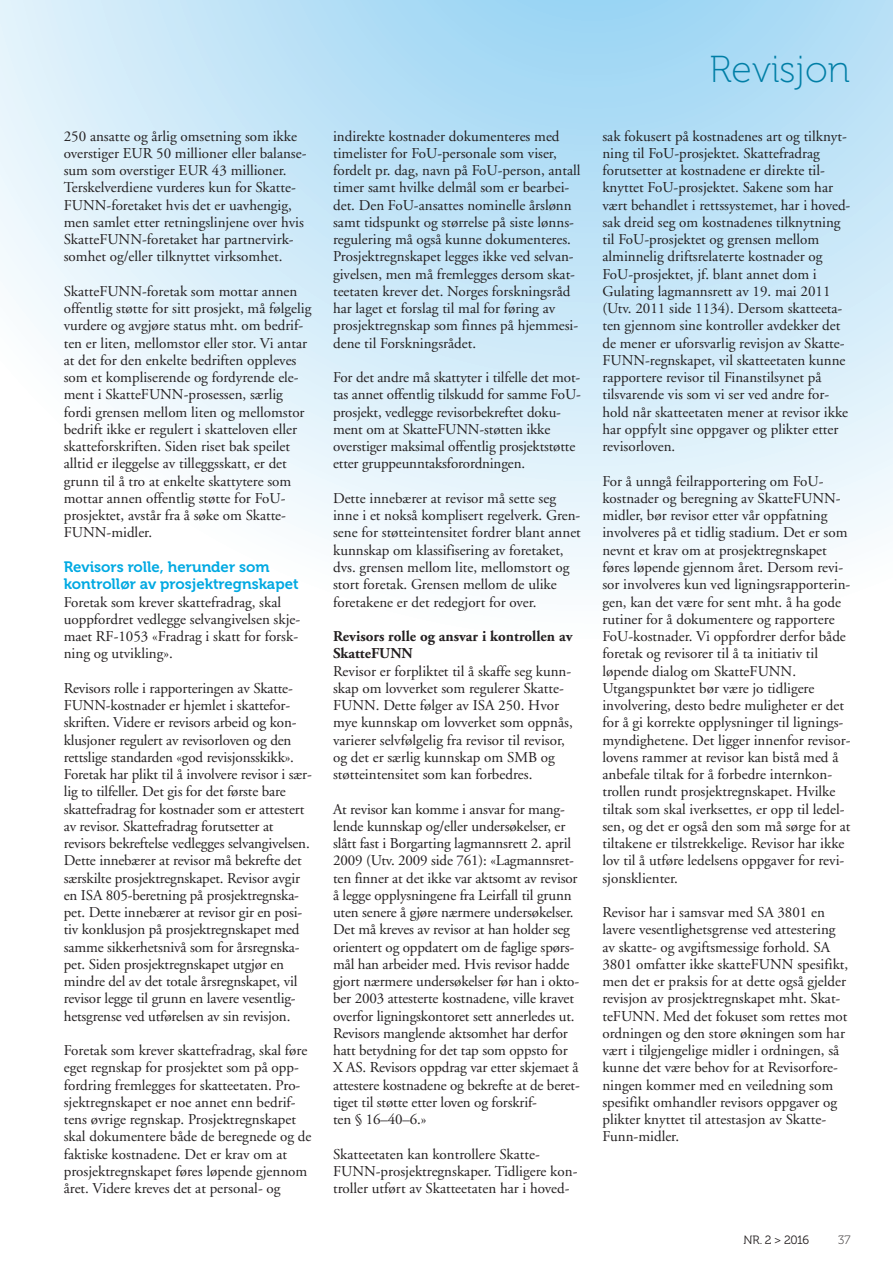
<style>
.page{position:relative;width:893px;height:1263px;background:#fff}
.page>*{position:absolute;margin:0;border:0;box-sizing:border-box;transform-origin:0 0}
.t1{font:37.5px "Museo 100";color:#007ea6}
.t2{font:15px/17.2px "Adobe Garamond";color:#231f20}
.t3{font:15px/17.2px "Museo 700";color:#00a9e2}
.t4{font:700 15px/17.2px "Adobe Garamond";color:#231f20}
.t5{font:12px "Museo 300";letter-spacing:-.035em;color:#231f20}
.t6{font:12px "Museo 100";color:#231f20}
</style>
<div class="page">
<svg style="left:0;top:0;width:893px;height:584px"></svg>
<p class="t2" style="left:64px;top:128px;width:244px">250 ansatte og årlig omsetning som ikke overstiger EUR 50 millioner eller balanse&shy;sum som overstiger EUR 43 millioner.<br>Terskelverdiene vurderes kun for Skatte-FUNN-foretaket hvis det er uavhengig, men samlet etter retningslinjene over hvis SkatteFUNN-foretaket har partnervirk&shy;somhet og/eller tilknyttet virksomhet.</p>
<p class="t2" style="left:64px;top:283px;width:249px">SkatteFUNN-foretak som mottar annen offentlig støtte for sitt prosjekt, må følgelig vurdere og avgjøre status mht. om bedrif&shy;ten er liten, mellomstor eller stor. Vi antar at det for den enkelte bedriften oppleves som et kompliserende og fordyrende ele&shy;ment i SkatteFUNN-prosessen, særlig fordi grensen mellom liten og mellomstor bedrift ikke er regulert i skatteloven eller skatteforskriften. Siden riset bak speilet alltid er ileggelse av tilleggsskatt, er det grunn til å tro at enkelte skattytere som mottar annen offentlig støtte for FoU&shy;prosjektet, avstår fra å søke om Skatte-FUNN-midler.</p>
<p class="t3" style="left:64px;top:558px;width:236px">Revisors rolle, herunder som kontrollør av prosjektregnskapet</p>
<p class="t2" style="left:64px;top:593px;width:238px">Foretak som krever skattefradrag, skal uoppfordret vedlegge selvangivelsen skje&shy;maet RF-1053 «Fradrag i skatt for forsk&shy;ning og utvikling».</p>
<p class="t2" style="left:64px;top:680px;width:249px">Revisors rolle i rapporteringen av Skatte-FUNN-kostnader er hjemlet i skattefor&shy;skriften. Videre er revisors arbeid og kon&shy;klusjoner regulert av revisorloven og den rettslige standarden «god revisjonsskikk».<br>Foretak har plikt til å involvere revisor i sær&shy;lig to tilfeller. Det gis for det første bare skattefradrag for kostnader som er attestert av revisor. Skattefradrag forutsetter at revisors bekreftelse vedlegges selvangivelsen.<br>Dette innebærer at revisor må bekrefte det særskilte prosjektregnskapet. Revisor avgir en ISA 805-beretning på prosjektregnska&shy;pet. Dette innebærer at revisor gir en posi&shy;tiv konklusjon på prosjektregnskapet med samme sikkerhetsnivå som for årsregnska&shy;pet. Siden prosjektregnskapet utgjør en mindre del av det totale årsregnskapet, vil revisor legge til grunn en lavere vesentlig&shy;hetsgrense ved utførelsen av sin revisjon.</p>
<p class="t2" style="left:64px;top:1042px;width:249px">Foretak som krever skattefradrag, skal føre eget regnskap for prosjektet som på opp&shy;fordring fremlegges for skatteetaten. Pro&shy;sjektregnskapet er noe annet enn bedrif&shy;tens øvrige regnskap. Prosjektregnskapet skal dokumentere både de beregnede og de faktiske kostnadene. Det er krav om at prosjektregnskapet føres løpende gjennom året. Videre kreves det at personal- og</p>
<p class="t2" style="left:333px;top:128px;width:249px">indirekte kostnader dokumenteres med timelister for FoU-personale som viser, fordelt pr. dag, navn på FoU-person, antall timer samt hvilke delmål som er bearbei&shy;det. Den FoU-ansattes nominelle årslønn samt tidspunkt og størrelse på siste lønns&shy;regulering må også kunne dokumenteres.<br>Prosjektregnskapet legges ikke ved selvan&shy;givelsen, men må fremlegges dersom skat&shy;teetaten krever det. Norges forskningsråd har laget et forslag til mal for føring av prosjektregnskap som finnes på hjemmesi&shy;dene til Forskningsrådet.</p>
<p class="t2" style="left:333px;top:369px;width:249px">For det andre må skattyter i tilfelle det mot&shy;tas annet offentlig tilskudd for samme FoU&shy;prosjekt, vedlegge revisorbekreftet doku&shy;ment om at SkatteFUNN-støtten ikke overstiger maksimal offentlig prosjektstøtte etter gruppeunntaksforordningen.</p>
<p class="t2" style="left:333px;top:490px;width:249px">Dette innebærer at revisor må sette seg inne i et nokså komplisert regelverk. Gren&shy;sene for støtteintensitet fordrer blant annet kunnskap om klassifisering av foretaket, dvs. grensen mellom lite, mellomstort og stort foretak. Grensen mellom de ulike foretakene er det redegjort for over.</p>
<p class="t4" style="left:333px;top:628px;width:241px">Revisors rolle og ansvar i kontrollen av<br>SkatteFUNN</p>
<p class="t2" style="left:333px;top:662px;width:241px">Revisor er forpliktet til å skaffe seg kunn&shy;skap om lovverket som regulerer Skatte-FUNN. Dette følger av ISA 250. Hvor mye kunnskap om lovverket som oppnås, varierer selvfølgelig fra revisor til revisor, og det er særlig kunnskap om SMB og støtteintensitet som kan forbedres.</p>
<p class="t2" style="left:333px;top:800px;width:248px">At revisor kan komme i ansvar for mang&shy;lende kunnskap og/eller undersøkelser, er slått fast i Borgarting lagmannsrett 2. april 2009 (Utv. 2009 side 761): «Lagmannsret&shy;ten finner at det ikke var aktsomt av revisor å legge opplysningene fra Leirfall til grunn uten senere å gjøre nærmere undersøkelser.<br>Det må kreves av revisor at han holder seg orientert og oppdatert om de faglige spørs&shy;mål han arbeider med. Hvis revisor hadde gjort nærmere undersøkelser før han i okto&shy;ber 2003 attesterte kostnadene, ville kravet overfor ligningskontoret sett annerledes ut.<br>Revisors manglende aktsomhet har derfor hatt betydning for det tap som oppsto for X AS. Revisors oppdrag var etter skjemaet å attestere kostnadene og bekrefte at de beret&shy;tiget til støtte etter loven og forskrif-<br>ten § 16–40–6.»</p>
<p class="t2" style="left:333px;top:1145px;width:246px">Skatteetaten kan kontrollere Skatte-<br>FUNN-prosjektregnskaper. Tidligere kon&shy;troller utført av Skatteetaten har i hoved-</p>
<h1 class="t1" style="left:710px;top:49px;width:142px">Revisjon</h1>
<p class="t2" style="left:602px;top:128px;width:250px">sak fokusert på kostnadenes art og tilknyt&shy;ning til FoU-prosjektet. Skattefradrag forutsetter at kostnadene er direkte til&shy;knyttet FoU-prosjektet. Sakene som har vært behandlet i rettssystemet, har i hoved&shy;sak dreid seg om kostnadenes tilknytning til FoU-prosjektet og grensen mellom alminnelig driftsrelaterte kostnader og FoU-prosjektet, jf. blant annet dom i Gulating lagmannsrett av 19. mai 2011 (Utv. 2011 side 1134). Dersom skatteeta&shy;ten gjennom sine kontroller avdekker det de mener er uforsvarlig revisjon av Skatte-FUNN-regnskapet, vil skatteetaten kunne rapportere revisor til Finanstilsynet på tilsvarende vis som vi ser ved andre for&shy;hold når skatteetaten mener at revisor ikke har oppfylt sine oppgaver og plikter etter revisorloven.</p>
<p class="t2" style="left:602px;top:473px;width:250px">For å unngå feilrapportering om FoU&shy;kostnader og beregning av SkatteFUNN&shy;midler, bør revisor etter vår oppfatning involveres på et tidlig stadium. Det er som nevnt et krav om at prosjektregnskapet føres løpende gjennom året. Dersom revi&shy;sor involveres kun ved ligningsrapporterin&shy;gen, kan det være for sent mht. å ha gode rutiner for å dokumentere og rapportere FoU-kostnader. Vi oppfordrer derfor både foretak og revisorer til å ta initiativ til løpende dialog om SkatteFUNN.<br>Utgangspunktet bør være jo tidligere involvering, desto bedre muligheter er det for å gi korrekte opplysninger til lignings&shy;myndighetene. Det ligger innenfor revisor&shy;lovens rammer at revisor kan bistå med å anbefale tiltak for å forbedre internkon&shy;trollen rundt prosjektregnskapet. Hvilke tiltak som skal iverksettes, er opp til ledel&shy;sen, og det er også den som må sørge for at tiltakene er tilstrekkelige. Revisor har ikke lov til å utføre ledelsens oppgaver for revi&shy;sjonsklienter.</p>
<p class="t2" style="left:602px;top:904px;width:247px">Revisor har i samsvar med SA 3801 en lavere vesentlighetsgrense ved attestering av skatte- og avgiftsmessige forhold. SA 3801 omfatter ikke skatteFUNN spesifikt, men det er praksis for at dette også gjelder revisjon av prosjektregnskapet mht. Skat&shy;teFUNN. Med det fokuset som rettes mot ordningen og den store økningen som har vært i tilgjengelige midler i ordningen, så kunne det være behov for at Revisorfore&shy;ningen kommer med en veiledning som spesifikt omhandler revisors oppgaver og plikter knyttet til attestasjon av Skatte-Funn-midler.</p>
<p class="t5" style="left:743px;top:1233px;width:67px">NR. 2 &gt; 2016</p>
<p class="t6" style="left:838px;top:1233px;width:14px">37</p>
</div>
